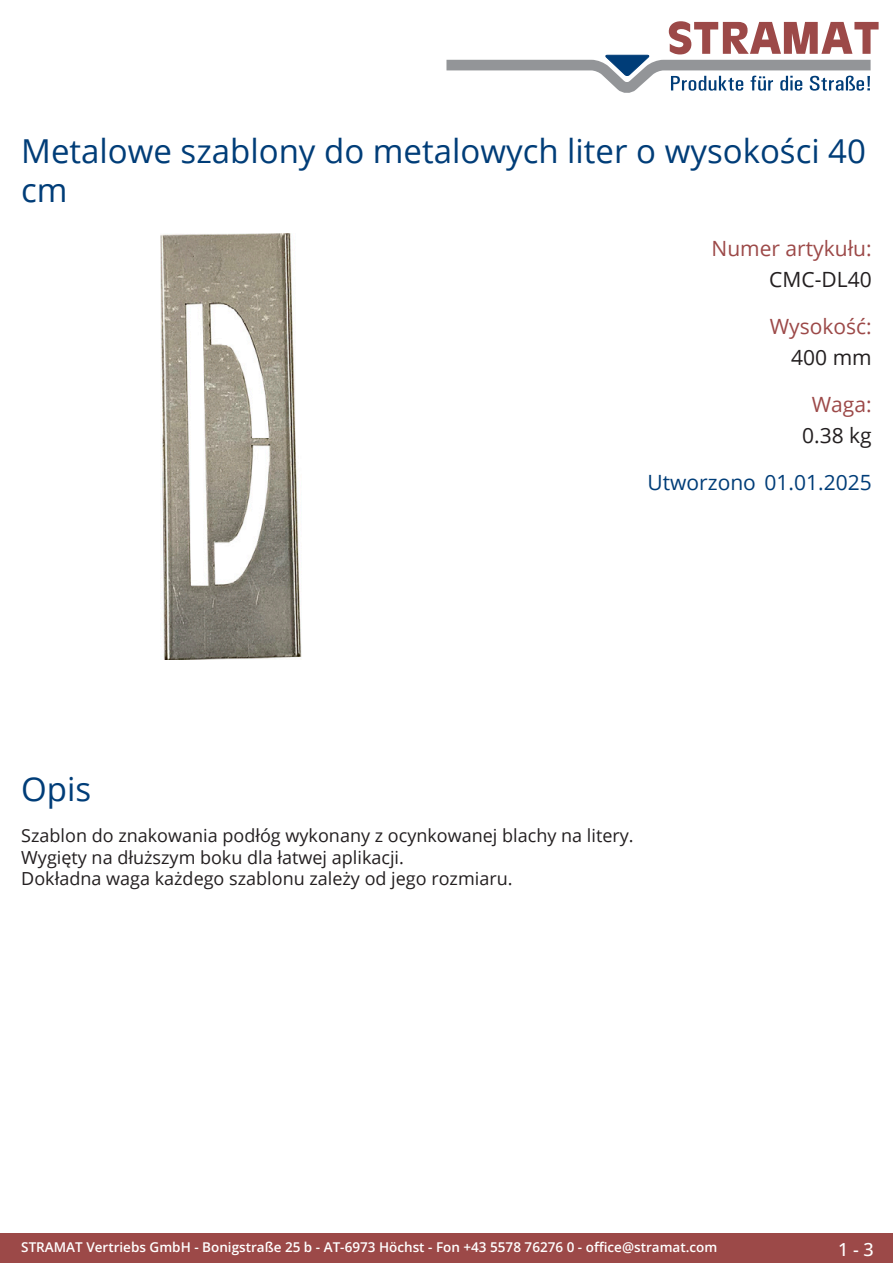
<style>
.page{position:relative;width:893px;height:1263px;background:#fff}
.page>*{position:absolute;margin:0;border:0;box-sizing:border-box;transform-origin:0 0}
.Produkttitel{font:33px/39.6px "Open Sans";color:#003d78}
.TechDaten_Überschrif{font:21px "Open Sans";color:#9c4948}
.TechDaten_Inhalt{font:21px "Open Sans";color:#231f20}
.Erstellungsdatum{font:21px "Open Sans";color:#003d78}
.Beschreibung_Text{font:18px/21.6px "Open Sans";color:#231f20}
.t1{font:500 18px "Open Sans";color:#fff}
.t2{font:600 13.5px "Open Sans";color:#fff}
</style>
<div class="page">
<div style="left:0;top:1233px;width:893px;height:30px;background:#9c4948"></div>
<svg style="left:446px;top:21px;width:433px;height:72px"></svg>
<img style="left:160px;top:234px;width:142px;height:425px">
<p class="Produkttitel" style="left:21px;top:130px;width:846px">Metalowe szablony do metalowych liter o wysokości 40 cm</p>
<p class="TechDaten_Überschrif" style="left:711px;top:234px;width:162px">Numer artykułu:</p>
<p class="TechDaten_Inhalt" style="left:769px;top:265px;width:104px">CMC-DL40</p>
<p class="TechDaten_Überschrif" style="left:770px;top:312px;width:104px">Wysokość:</p>
<p class="TechDaten_Inhalt" style="left:791px;top:343px;width:82px">400 mm</p>
<p class="TechDaten_Überschrif" style="left:812px;top:390px;width:61px">Waga:</p>
<p class="TechDaten_Inhalt" style="left:802px;top:421px;width:71px">0.38 kg</p>
<p class="Erstellungsdatum" style="left:648px;top:468px;width:226px">Utworzono 01.01.2025</p>
<p class="Produkttitel" style="left:21px;top:768px;width:72px">Opis</p>
<p class="Beschreibung_Text" style="left:21px;top:824px;width:614px">Szablon do znakowania podłóg wykonany z ocynkowanej blachy na litery.<br>Wygięty na dłuższym boku dla łatwej aplikacji.<br>Dokładna waga każdego szablonu zależy od jego rozmiaru.</p>
<p class="t2" style="left:21px;top:1238px;width:698px">STRAMAT Vertriebs GmbH - Bonigstraße 25 b - AT-6973 Höchst - Fon +43 5578 76276 0 - office@stramat.com</p>
<p class="t1" style="left:838px;top:1237px;width:37px">1 - 3</p>
</div>
